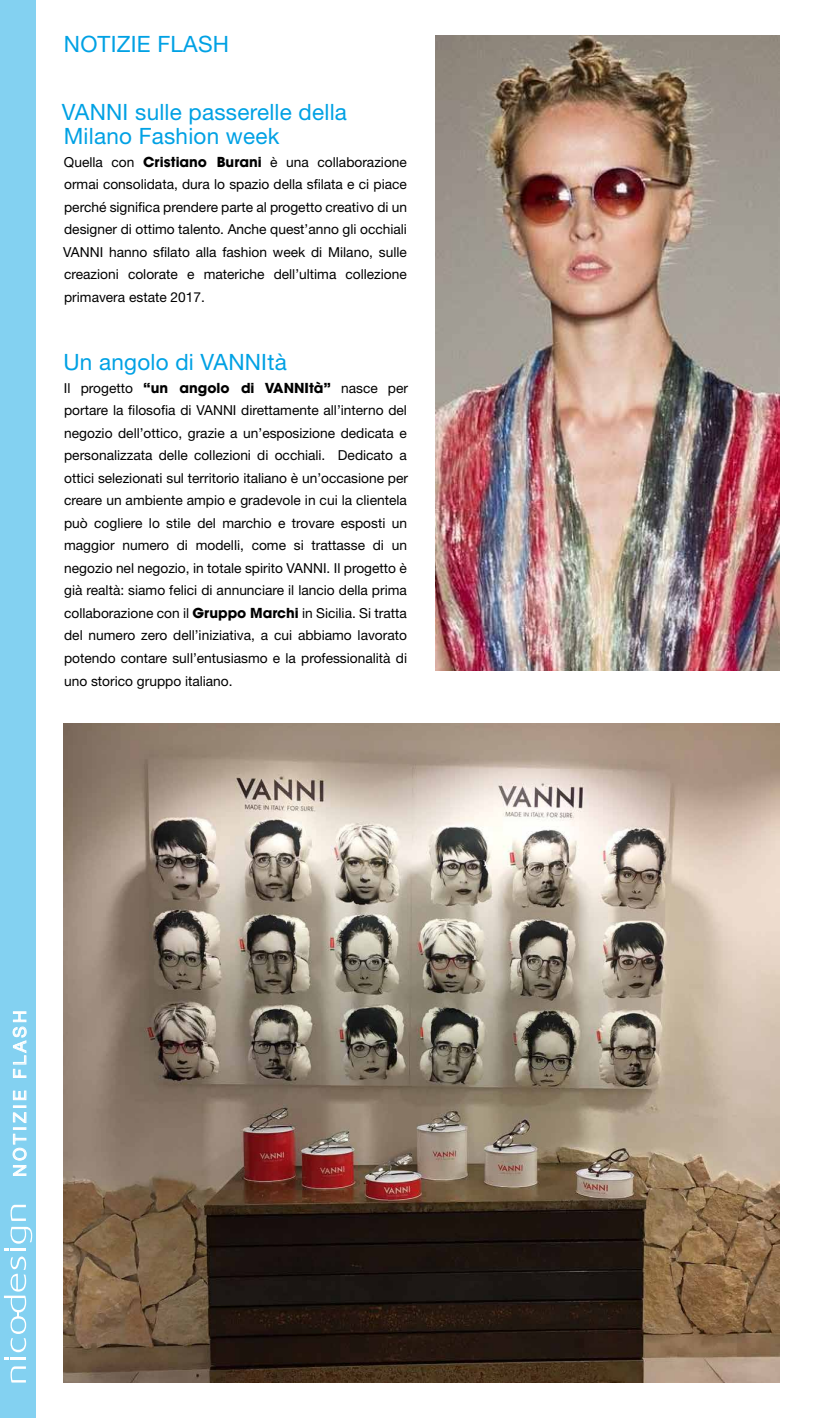
<style>
.page{position:relative;width:815px;height:1418px;background:#fff}
.page>*{position:absolute;margin:0;border:0;box-sizing:border-box;transform-origin:0 0}
.t1{font:22.5px/23.8px "Helvetica Neue LT Pro";letter-spacing:.01em;color:#00a1e4}
.t2{font:17.5px "Helvetica Neue LT Pro";letter-spacing:.19em;color:#fff}
.t3{font:13.75px/22.5px "Helvetica Neue LT Pro";color:#000;text-align:justify}
.t4{font:700 13.75px "Avant Garde LT";color:#000}
.s1{font-family:"Avant Garde LT";font-weight:700}
.s2{font-family:"Helvetica Neue LT Pro";font-weight:400}
</style>
<div class="page">
<div style="left:0;top:0;width:36px;height:1417px;background:#83d1f1"></div>
<svg style="left:11px;top:1366px;width:15px;height:16px"></svg>
<svg style="left:11px;top:1204px;width:15px;height:16px"></svg>
<svg style="left:4px;top:1226px;width:28px;height:24px"></svg>
<svg style="left:4px;top:1256px;width:22px;height:103px"></svg>
<svg style="left:13px;top:1090px;width:14px;height:86px"></svg>
<svg style="left:13px;top:1011px;width:14px;height:67px"></svg>
<img style="left:436px;top:35px;width:344px;height:635px">
<img style="left:64px;top:723px;width:716px;height:659px">
<h1 class="t1" style="left:64px;top:31px;width:167px">NOTIZIE FLASH</h1>
<h1 class="t1" style="left:62px;top:100px;width:287px">VANNI sulle passerelle della<br>Milano Fashion week</h1>
<p class="t3" style="left:63px;top:150px;width:345px">Quella con <span class="s1">Cristiano Burani</span> è una collaborazione ormai consolidata, dura lo spazio della sfilata e ci piace perché significa prendere parte al progetto creativo di un designer di ottimo talento. Anche quest’anno gli occhiali VANNI hanno sfilato alla fashion week di Milano, sulle creazioni colorate e materiche dell’ultima collezione primavera estate 2017.</p>
<h1 class="t1" style="left:64px;top:350px;width:225px">Un angolo di VANNItà</h1>
<p class="t4" style="left:64px;top:379px;width:346px"><span class="s2">Il progetto</span> “un angolo di VANNItà” <span class="s2">nasce per</span></p>
<p class="t3" style="left:64px;top:399px;width:345px">portare la filosofia di VANNI direttamente all’interno del negozio dell’ottico, grazie a un’esposizione dedicata e personalizzata delle collezioni di occhiali. Dedicato a ottici selezionati sul territorio italiano è un’occasione per creare un ambiente ampio e gradevole in cui la clientela può cogliere lo stile del marchio e trovare esposti un maggior numero di modelli, come si trattasse di un negozio nel negozio, in totale spirito VANNI. Il progetto è già realtà: siamo felici di annunciare il lancio della prima collaborazione con il <span class="s1">Gruppo Marchi</span> in Sicilia. Si tratta del numero zero dell’iniziativa, a cui abbiamo lavorato potendo contare sull’entusiasmo e la professionalità di uno storico gruppo italiano.</p>
<p class="t2" style="left:9px;top:1176px;width:168px;rotate:-90deg">NOTIZIE FLASH</p>
</div>
